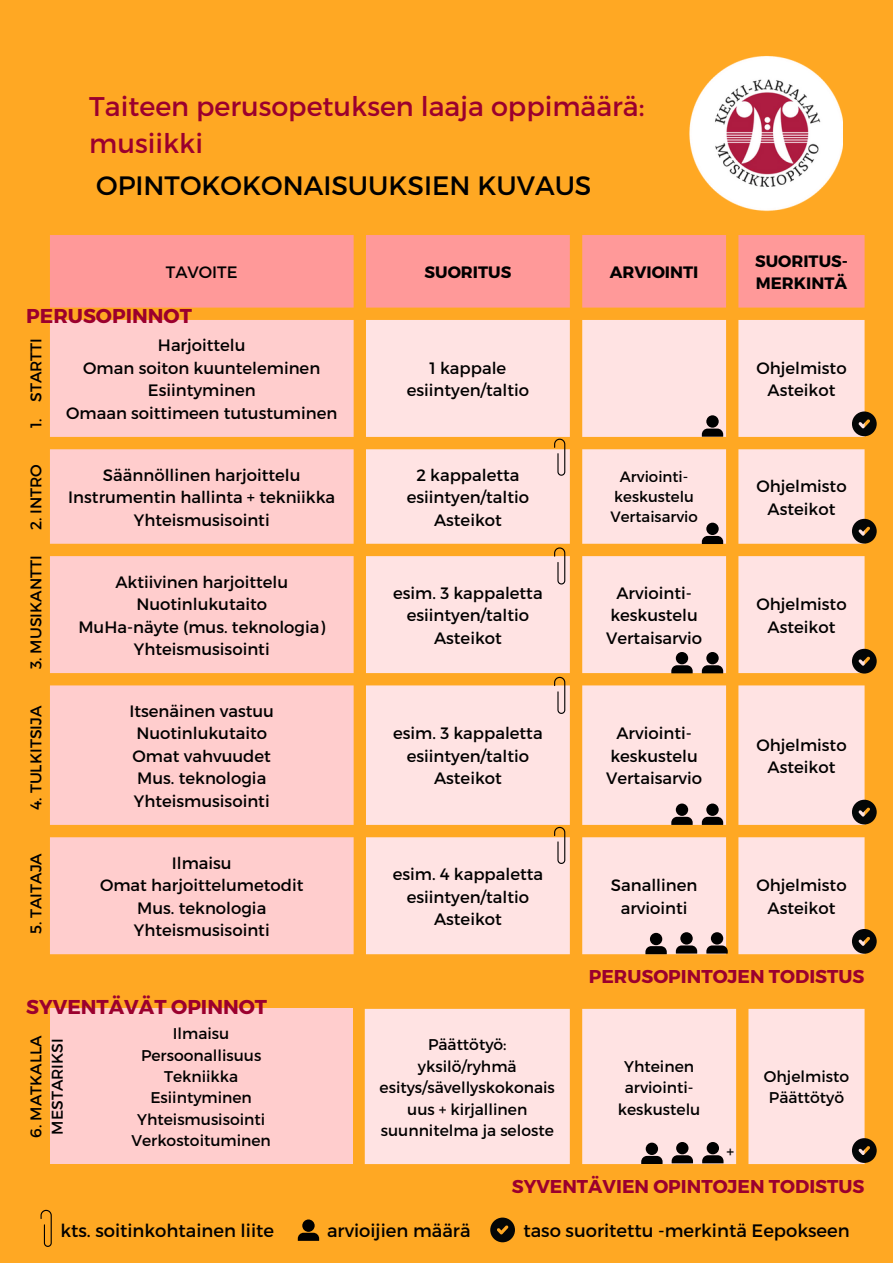
<style>
.page{position:relative;width:893px;height:1264px;background:#fff}
.page>*{position:absolute;margin:0;border:0;box-sizing:border-box;transform-origin:0 0}
.t1{font:27px/37.3px "Montserrat";color:#9b002e}
.t2{font:26.55px "Montserrat";color:#000}
.t3{font:700 20.1px "Montserrat";color:#9b002e}
.t4{font:700 18.6px "Montserrat";color:#9b002e}
.t5{font:18px "Montserrat";color:#000}
.t6{font:16.5px/22.5px "Montserrat";color:#000;text-align:center}
.t7{font:700 16.5px/22.5px "Montserrat";color:#000}
.t8{font:15.6px/21.3px "Montserrat";color:#000;text-align:center}
.t9{font:15px/20.2px "Montserrat";color:#000;text-align:center}
</style>
<div class="page">
<div style="left:0;top:0;width:892px;height:1262px;background:#ffa823"></div>
<img style="left:689px;top:56px;width:153px;height:156px">
<div style="left:50px;top:235px;width:814px;height:72px;background:#f99"></div>
<svg style="left:50px;top:320px;width:303px;height:634px;background:#ffcabf"></svg>
<svg style="left:366px;top:320px;width:498px;height:634px;background:#fedbca"></svg>
<div style="left:50px;top:1008px;width:302px;height:156px;background:#ffcdcd"></div>
<div style="left:365px;top:1008px;width:499px;height:156px;background:#ffe3e3"></div>
<svg style="left:701px;top:415px;width:22px;height:21px"></svg>
<svg style="left:701px;top:522px;width:22px;height:22px"></svg>
<svg style="left:671px;top:652px;width:21px;height:21px"></svg>
<svg style="left:701px;top:652px;width:22px;height:21px"></svg>
<svg style="left:671px;top:803px;width:21px;height:22px"></svg>
<svg style="left:701px;top:803px;width:22px;height:22px"></svg>
<svg style="left:675px;top:932px;width:22px;height:21px"></svg>
<svg style="left:706px;top:932px;width:21px;height:21px"></svg>
<svg style="left:645px;top:932px;width:21px;height:22px"></svg>
<svg style="left:671px;top:1141px;width:22px;height:22px"></svg>
<svg style="left:702px;top:1141px;width:21px;height:22px"></svg>
<svg style="left:641px;top:1142px;width:21px;height:21px"></svg>
<svg style="left:851px;top:411px;width:25px;height:25px"></svg>
<svg style="left:851px;top:519px;width:25px;height:24px"></svg>
<svg style="left:851px;top:649px;width:25px;height:24px"></svg>
<svg style="left:851px;top:799px;width:25px;height:25px"></svg>
<svg style="left:851px;top:929px;width:25px;height:24px"></svg>
<svg style="left:851px;top:1138px;width:25px;height:24px"></svg>
<svg style="left:554px;top:438px;width:11px;height:38px"></svg>
<svg style="left:554px;top:547px;width:11px;height:37px"></svg>
<svg style="left:554px;top:677px;width:11px;height:37px"></svg>
<svg style="left:554px;top:826px;width:11px;height:38px"></svg>
<svg style="left:41px;top:1209px;width:11px;height:37px"></svg>
<svg style="left:298px;top:1219px;width:21px;height:21px"></svg>
<svg style="left:490px;top:1217px;width:25px;height:25px"></svg>
<h1 class="t1" style="left:89px;top:86px;width:556px">Taiteen perusopetuksen laaja oppimäärä: musiikki</h1>
<h2 class="t2" style="left:96px;top:168px;width:496px">OPINTOKOKONAISUUKSIEN KUVAUS</h2>
<p class="t6" style="left:166px;top:260px;width:73px">TAVOITE</p>
<p class="t7" style="left:424px;top:260px;width:88px">SUORITUS</p>
<p class="t7" style="left:609px;top:260px;width:90px">ARVIOINTI</p>
<p class="t7" style="left:755px;top:248px;width:94px">SUORITUS-<br>MERKINTÄ</p>
<p class="t3" style="left:26px;top:302px;width:167px">PERUSOPINNOT</p>
<p class="t8" style="left:25px;top:402px;width:66px;rotate:-90deg">STARTTI</p>
<p class="t8" style="left:25px;top:428px;width:11px;rotate:-90deg">1.</p>
<p class="t8" style="left:25px;top:530px;width:68px;rotate:-90deg">2. INTRO</p>
<p class="t8" style="left:25px;top:669px;width:115px;rotate:-90deg">3. MUSIKANTTI</p>
<p class="t8" style="left:25px;top:810px;width:106px;rotate:-90deg">4. TULKITSIJA</p>
<p class="t8" style="left:25px;top:934px;width:83px;rotate:-90deg">5. TAITAJA</p>
<p class="t6" style="left:66px;top:333px;width:273px">Harjoittelu<br>Oman soiton kuunteleminen<br>Esiintyminen<br>Omaan soittimeen tutustuminen</p>
<p class="t6" style="left:407px;top:356px;width:124px">1 kappale esiintyen/taltio</p>
<p class="t6" style="left:756px;top:356px;width:92px">Ohjelmisto<br>Asteikot</p>
<p class="t6" style="left:68px;top:463px;width:268px">Säännöllinen harjoittelu<br>Instrumentin hallinta + tekniikka<br>Yhteismusisointi</p>
<p class="t6" style="left:407px;top:463px;width:124px">2 kappaletta esiintyen/taltio<br>Asteikot</p>
<p class="t9" style="left:610px;top:465px;width:89px">Arviointi&shy;keskustelu<br>Vertaisarvio</p>
<p class="t6" style="left:756px;top:474px;width:92px">Ohjelmisto<br>Asteikot</p>
<p class="t6" style="left:78px;top:569px;width:248px">Aktiivinen harjoittelu<br>Nuotinlukutaito<br>MuHa-näyte (mus. teknologia)<br>Yhteismusisointi</p>
<p class="t6" style="left:393px;top:581px;width:151px">esim. 3 kappaletta esiintyen/taltio<br>Asteikot</p>
<p class="t6" style="left:606px;top:581px;width:98px">Arviointi&shy;keskustelu<br>Vertaisarvio</p>
<p class="t6" style="left:756px;top:592px;width:92px">Ohjelmisto<br>Asteikot</p>
<p class="t6" style="left:129px;top:699px;width:146px;text-align:left">Itsenäinen vastuu<br>Nuotinlukutaito<br>Omat vahvuudet<br>Mus. teknologia<br>Yhteismusisointi</p>
<p class="t6" style="left:393px;top:721px;width:151px">esim. 3 kappaletta esiintyen/taltio<br>Asteikot</p>
<p class="t6" style="left:606px;top:721px;width:98px">Arviointi&shy;keskustelu<br>Vertaisarvio</p>
<p class="t6" style="left:756px;top:732px;width:92px">Ohjelmisto<br>Asteikot</p>
<p class="t6" style="left:100px;top:850px;width:205px">Ilmaisu<br>Omat harjoittelumetodit<br>Mus. teknologia<br>Yhteismusisointi</p>
<p class="t6" style="left:392px;top:862px;width:152px">esim. 4 kappaletta esiintyen/taltio<br>Asteikot</p>
<p class="t6" style="left:611px;top:873px;width:88px">Sanallinen arviointi</p>
<p class="t6" style="left:756px;top:873px;width:92px">Ohjelmisto<br>Asteikot</p>
<p class="t4" style="left:588px;top:964px;width:277px">PERUSOPINTOJEN TODISTUS</p>
<p class="t3" style="left:26px;top:994px;width:242px">SYVENTÄVÄT OPINNOT</p>
<p class="t8" style="left:25px;top:1137px;width:104px;text-align:left;rotate:-90deg">6. MATKALLA<br>MESTARIKSI</p>
<p class="t8" style="left:131px;top:1022px;width:141px">Ilmaisu<br>Persoonallisuus<br>Tekniikka<br>Esiintyminen<br>Yhteismusisointi<br>Verkostoituminen</p>
<p class="t8" style="left:379px;top:1033px;width:177px">Päättötyö: yksilö/ryhmä esitys/sävellyskokonais uus + kirjallinen suunnitelma ja seloste</p>
<p class="t8" style="left:618px;top:1054px;width:84px">Yhteinen arviointi&shy;keskustelu</p>
<p class="t8" style="left:764px;top:1064px;width:87px">Ohjelmisto<br>Päättötyö</p>
<p class="t8" style="left:726px;top:1140px;width:9px">+</p>
<p class="t4" style="left:512px;top:1173px;width:354px">SYVENTÄVIEN OPINTOJEN TODISTUS</p>
<p class="t5" style="left:60px;top:1218px;width:215px">kts. soitinkohtainen liite</p>
<p class="t5" style="left:327px;top:1218px;width:145px">arvioijien määrä</p>
<p class="t5" style="left:523px;top:1218px;width:328px">taso suoritettu -merkintä Eepokseen</p>
</div>
